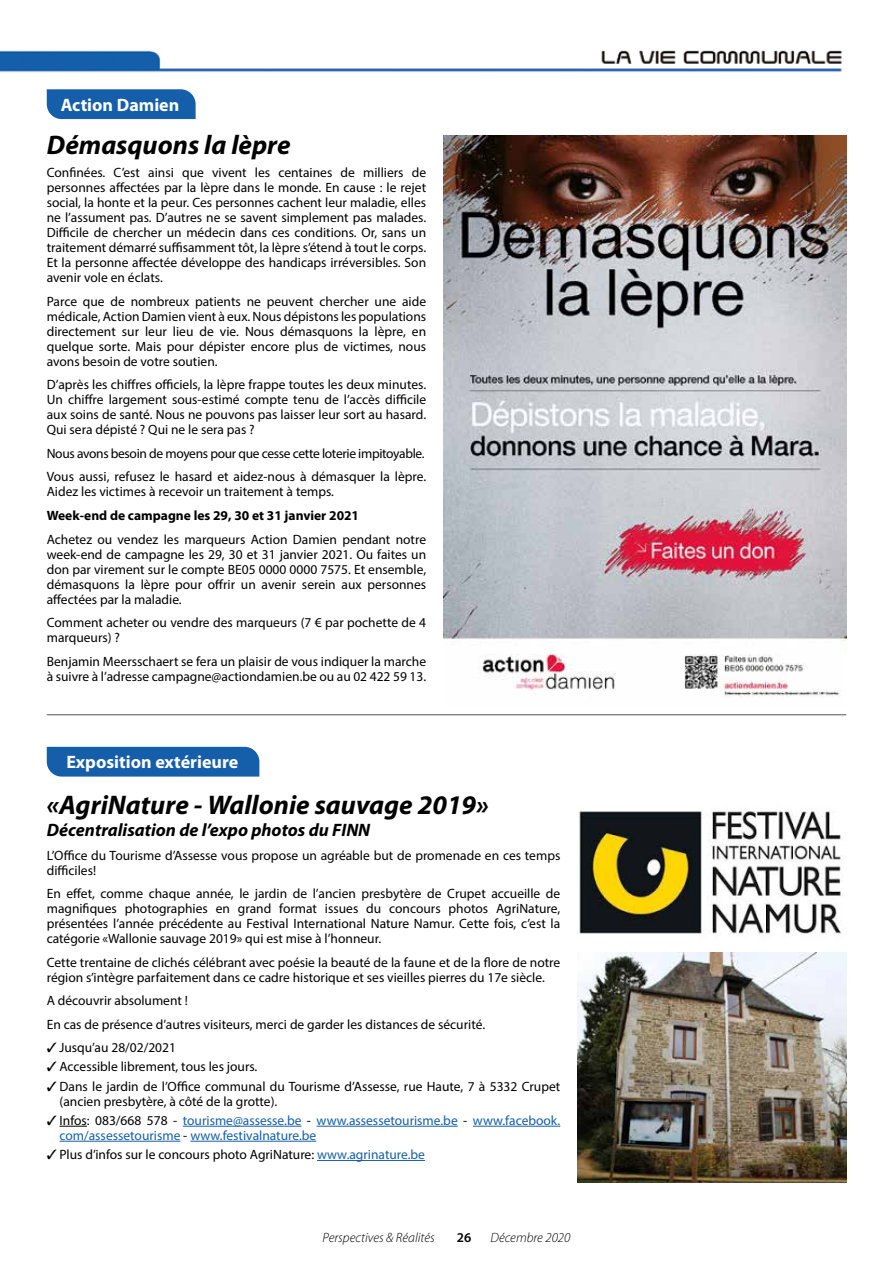
<style>
.page{position:relative;width:893px;height:1263px;background:#fff}
.page>*{position:absolute;margin:0;border:0;box-sizing:border-box;transform-origin:0 0}
.t1{font:italic 700 27px "Myriad Pro";color:#000}
.t2{font:italic 700 18px "Myriad Pro";color:#000}
.t3{font:700 18px "Myriad Pro";color:#fff}
.t4{font:13.5px/15px "Myriad Pro";color:#000}
.t5{font:13.5px/15px "Myriad Pro";color:#155faa}
.t6{font:13.5px/23.5px "Myriad Pro";letter-spacing:-.025em;color:#000}
.t7{font:700 13.5px "Myriad Pro";color:#000}
.t8{font:italic 300 13.5px "Myriad Pro";color:#000}
.t9{font:600 13.5px "Myriad Pro";color:#000}
.s1{color:#000}
.s2{color:#155faa}
</style>
<div class="page">
<img style="left:0;top:50px;width:842px;height:22px">
<div style="left:47px;top:89px;width:149px;height:30px;background:#155faa"></div>
<img style="left:443px;top:136px;width:403px;height:561px">
<div style="left:47px;top:747px;width:212px;height:29px;background:#155faa"></div>
<hr style="left:47px;top:714px;width:799px;height:1px;background:#525251">
<svg style="left:60px;top:1126px;width:27px;height:1px"></svg>
<hr style="left:183px;top:1126px;width:118px;height:1px;background:#155faa">
<hr style="left:317px;top:1126px;width:141px;height:1px;background:#155faa">
<hr style="left:473px;top:1126px;width:87px;height:1px;background:#155faa">
<hr style="left:60px;top:1141px;width:120px;height:1px;background:#155faa">
<hr style="left:190px;top:1141px;width:126px;height:1px;background:#155faa">
<hr style="left:317px;top:1160px;width:108px;height:1px;background:#155faa">
<img style="left:577px;top:952px;width:269px;height:230px">
<img style="left:577px;top:811px;width:266px;height:124px">
<h2 class="t3" style="left:61px;top:93px;width:120px">Action Damien</h2>
<h1 class="t1" style="left:47px;top:127px;width:245px">Démasquons la lèpre</h1>
<p class="t4" style="left:47px;top:165px;width:381px;text-align:justify">Confinées. C’est ainsi que vivent les centaines de milliers de personnes affectées par la lèpre dans le monde. En cause : le rejet social, la honte et la peur. Ces personnes cachent leur maladie, elles ne l’assument pas. D’autres ne se savent simplement pas malades.<br>Difficile de chercher un médecin dans ces conditions. Or, sans un traitement démarré suffisamment tôt, la lèpre s’étend à tout le corps.<br>Et la personne affectée développe des handicaps irréversibles. Son avenir vole en éclats.</p>
<p class="t4" style="left:47px;top:294px;width:381px;text-align:justify">Parce que de nombreux patients ne peuvent chercher une aide médicale, Action Damien vient à eux. Nous dépistons les populations directement sur leur lieu de vie. Nous démasquons la lèpre, en quelque sorte. Mais pour dépister encore plus de victimes, nous avons besoin de votre soutien.</p>
<p class="t4" style="left:47px;top:377px;width:381px;text-align:justify">D’après les chiffres officiels, la lèpre frappe toutes les deux minutes.<br>Un chiffre largement sous-estimé compte tenu de l’accès difficile aux soins de santé. Nous ne pouvons pas laisser leur sort au hasard.<br>Qui sera dépisté ? Qui ne le sera pas ?</p>
<p class="t6" style="left:47px;top:441px;width:381px">Nous avons besoin de moyens pour que cesse cette loterie impitoyable.<br>Vous aussi, refusez le hasard et aidez-nous à démasquer la lèpre.</p>
<p class="t4" style="left:47px;top:484px;width:289px">Aidez les victimes à recevoir un traitement à temps.</p>
<p class="t7" style="left:47px;top:507px;width:314px">Week-end de campagne les 29, 30 et 31 janvier 2021</p>
<p class="t4" style="left:47px;top:531px;width:381px;text-align:justify">Achetez ou vendez les marqueurs Action Damien pendant notre week-end de campagne les 29, 30 et 31 janvier 2021. Ou faites un don par virement sur le compte BE05 0000 0000 7575. Et ensemble, démasquons la lèpre pour offrir un avenir serein aux personnes affectées par la maladie.</p>
<p class="t4" style="left:47px;top:615px;width:381px">Comment acheter ou vendre des marqueurs (7 € par pochette de 4 marqueurs) ?</p>
<p class="t4" style="left:47px;top:653px;width:381px">Benjamin Meersschaert se fera un plaisir de vous indiquer la marche à suivre à l’adresse campagne@actiondamien.be ou au 02 422 59 13.</p>
<h2 class="t3" style="left:66px;top:751px;width:173px">Exposition extérieure</h2>
<h1 class="t1" style="left:47px;top:788px;width:443px">«AgriNature - Wallonie sauvage 2019»</h1>
<h2 class="t2" style="left:47px;top:818px;width:325px">Décentralisation de l’expo photos du FINN</h2>
<p class="t4" style="left:47px;top:847px;width:515px">L’Office du Tourisme d’Assesse vous propose un agréable but de promenade en ces temps difficiles!</p>
<p class="t4" style="left:47px;top:886px;width:515px;text-align:justify">En effet, comme chaque année, le jardin de l’ancien presbytère de Crupet accueille de magnifiques photographies en grand format issues du concours photos AgriNature, présentées l’année précédente au Festival International Nature Namur. Cette fois, c’est la catégorie «Wallonie sauvage 2019» qui est mise à l’honneur.</p>
<p class="t4" style="left:47px;top:954px;width:515px">Cette trentaine de clichés célébrant avec poésie la beauté de la faune et de la flore de notre région s’intègre parfaitement dans ce cadre historique et ses vieilles pierres du 17e siècle.</p>
<p class="t4" style="left:47px;top:988px;width:440px;line-height:23.5px">A découvrir absolument !<br>En cas de présence d’autres visiteurs, merci de garder les distances de sécurité.</p>
<p class="t4" style="left:47px;top:1040px;width:131px">✓ Jusqu’au 28/02/2021</p>
<p class="t4" style="left:47px;top:1059px;width:212px">✓ Accessible librement, tous les jours.</p>
<p class="t4" style="left:60px;top:1078px;width:502px;text-indent:-13px">✓ Dans le jardin de l’Office communal du Tourisme d’Assesse, rue Haute, 7 à 5332 Crupet (ancien presbytère, à côté de la grotte).</p>
<p class="t5" style="left:60px;top:1112px;width:502px;text-indent:-13px"><span class="s1">✓ Infos: 083/668 578 -</span> tourisme@assesse.be <span class="s1">-</span> www.assessetourisme.be <span class="s1">-</span> www.facebook. com/assessetourisme <span class="s1">-</span> www.festivalnature.be</p>
<p class="t4" style="left:47px;top:1147px;width:380px">✓ Plus d’infos sur le concours photo AgriNature: <span class="s2">www.agrinature.be</span></p>
<p class="t8" style="left:323px;top:1229px;width:114px">Perspectives &amp; Réalités</p>
<p class="t9" style="left:457px;top:1228px;width:16px">26</p>
<p class="t8" style="left:490px;top:1229px;width:81px">Décembre 2020</p>
</div>
